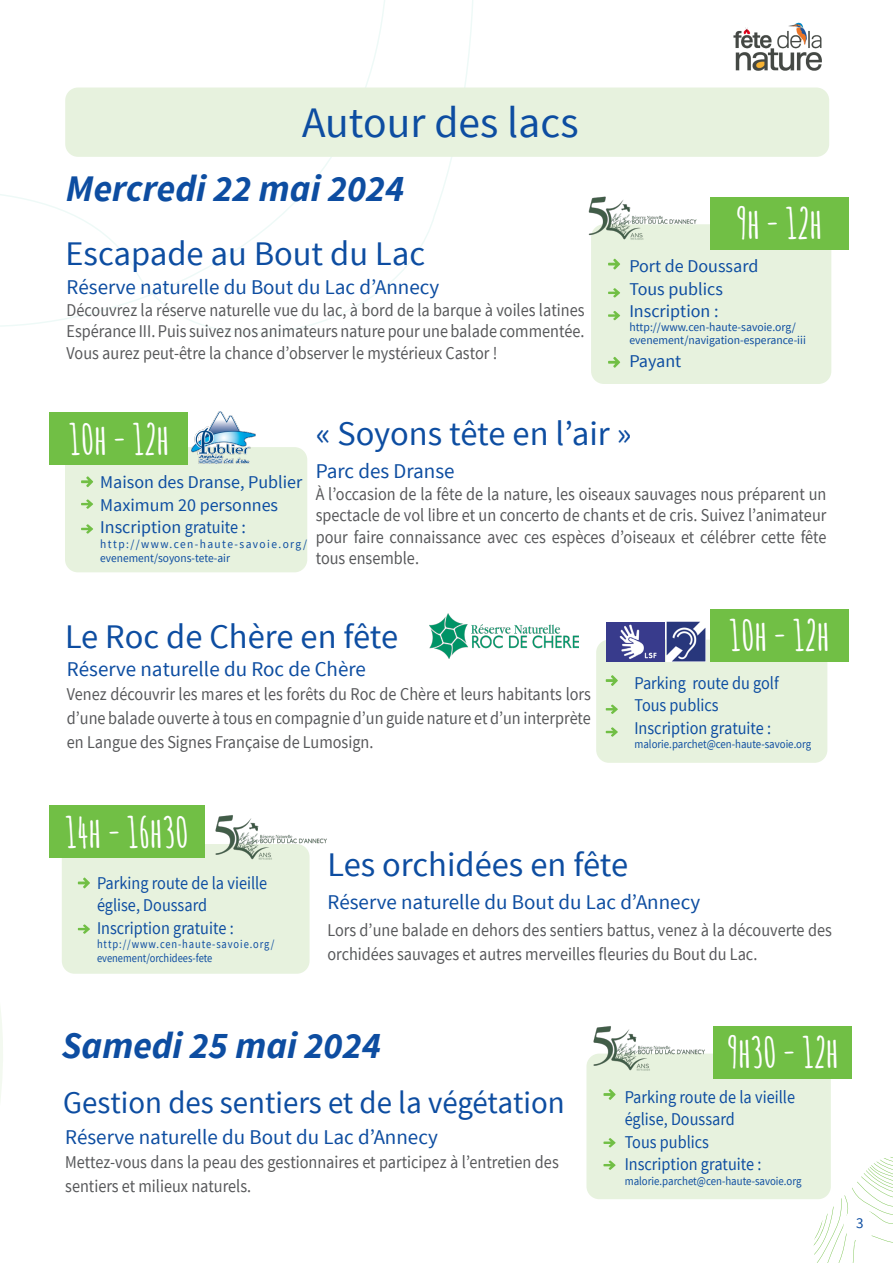
<style>
.page{position:relative;width:893px;height:1263px;background:#fff}
.page>*{position:absolute;margin:0;border:0;box-sizing:border-box;transform-origin:0 0}
.t1{font:43.5px "Source Sans Pro";color:#0d4da1}
.titre_encart{font:700 42px "Amatic SC";color:#fff}
.t2{font:italic 700 37.5px "Source Sans Pro";color:#0d4da1}
.t3{font:34.5px "Source Sans Pro";color:#0d4da1}
.t4{font:31.5px "Source Sans Pro";color:#0d4da1}
.t5{font:21px "Source Sans Pro";color:#0d4da1}
.t6{font:18px/21.6px "Source Sans Pro";color:#57585a;text-align:justify;scale:.9 1}
.t7{font:18px/22.5px "Source Sans Pro";color:#0d4da1;scale:.9 1}
.t8{font:18px "Source Sans Pro";color:#0d4da1}
.t9{font:15px "Source Sans Pro";color:#0d4da1}
.t10{font:12px "Source Sans Pro";color:#0d4da1;scale:.9 1}
.t11{font:12px "Source Sans Pro";color:#0d4da1}
.t12{font:12px/14.4px "Source Sans Pro";letter-spacing:.055em;color:#0d4da1;scale:.95 1}
.t13{font:12px/14.4px "Source Sans Pro";color:#0d4da1;scale:.87 1}
</style>
<div class="page">
<svg style="left:813px;top:1157px;width:80px;height:106px"></svg>
<div style="left:843px;top:1208px;width:33px;height:33px;background:#fff;border-radius:50%"></div>
<img style="left:733px;top:22px;width:89px;height:49px">
<svg style="left:66px;top:0;width:489px;height:334px"></svg>
<svg style="left:0;top:187px;width:114px;height:913px"></svg>
<div style="left:65px;top:88px;width:764px;height:69px;background:#e7f2de;border-radius:13px"></div>
<div style="left:591px;top:224px;width:240px;height:160px;background:#e7f2de;border-radius:13px"></div>
<svg style="left:608px;top:260px;width:12px;height:9px"></svg>
<svg style="left:608px;top:288px;width:12px;height:9px"></svg>
<svg style="left:608px;top:311px;width:12px;height:9px"></svg>
<svg style="left:608px;top:357px;width:12px;height:11px"></svg>
<div style="left:710px;top:197px;width:138px;height:53px;background:#71bf45"></div>
<div style="left:596px;top:640px;width:231px;height:123px;background:#e7f2de;border-radius:13px"></div>
<svg style="left:606px;top:675px;width:12px;height:11px"></svg>
<svg style="left:606px;top:705px;width:12px;height:9px"></svg>
<svg style="left:606px;top:727px;width:12px;height:10px"></svg>
<div style="left:710px;top:609px;width:138px;height:53px;background:#71bf45"></div>
<div style="left:65px;top:447px;width:242px;height:125px;background:#e7f2de;border-radius:13px"></div>
<svg style="left:81px;top:476px;width:12px;height:11px"></svg>
<svg style="left:81px;top:499px;width:12px;height:10px"></svg>
<svg style="left:81px;top:524px;width:12px;height:10px"></svg>
<div style="left:50px;top:412px;width:138px;height:53px;background:#71bf45"></div>
<div style="left:62px;top:844px;width:248px;height:130px;background:#e7f2de;border-radius:13px"></div>
<svg style="left:78px;top:877px;width:12px;height:11px"></svg>
<svg style="left:78px;top:924px;width:12px;height:10px"></svg>
<div style="left:49px;top:805px;width:155px;height:53px;background:#71bf45"></div>
<img style="left:429px;top:614px;width:149px;height:44px">
<img style="left:588px;top:196px;width:109px;height:64px">
<img style="left:204px;top:805px;width:123px;height:62px">
<img style="left:191px;top:411px;width:65px;height:52px">
<img style="left:606px;top:622px;width:58px;height:39px">
<img style="left:667px;top:621px;width:39px;height:40px">
<div style="left:586px;top:1053px;width:245px;height:146px;background:#e7f2de;border-radius:13px"></div>
<svg style="left:603px;top:1089px;width:12px;height:11px"></svg>
<svg style="left:603px;top:1160px;width:12px;height:10px"></svg>
<svg style="left:603px;top:1138px;width:12px;height:9px"></svg>
<div style="left:714px;top:1026px;width:138px;height:53px;background:#71bf45"></div>
<img style="left:586px;top:1026px;width:128px;height:52px">
<p class="t1" style="left:302px;top:96px;width:278px">Autour des lacs</p>
<p class="t2" style="left:66px;top:165px;width:340px">Mercredi 22 mai 2024</p>
<p class="t3" style="left:66px;top:232px;width:361px">Escapade au Bout du Lac</p>
<p class="t5" style="left:67px;top:274px;width:374px">Réserve naturelle du Bout du Lac d’Annecy</p>
<p class="t6" style="left:67px;top:299px;width:577px">Découvrez la réserve naturelle vue du lac, à bord de la barque à voiles latines Espérance III. Puis suivez nos animateurs nature pour une balade commentée.<br>Vous aurez peut-être la chance d’observer le mystérieux Castor !</p>
<p class="titre_encart" style="left:736px;top:194px;width:88px">9h - 12h</p>
<p class="t8" style="left:629px;top:255px;width:131px">Port de Doussard</p>
<p class="t8" style="left:629px;top:278px;width:95px">Tous publics</p>
<p class="t8" style="left:629px;top:300px;width:91px">Inscription :</p>
<p class="t11" style="left:629px;top:319px;width:168px">http://www.cen-haute-savoie.org/</p>
<p class="t11" style="left:629px;top:333px;width:178px">evenement/navigation-esperance-iii</p>
<p class="t8" style="left:629px;top:350px;width:53px">Payant</p>
<p class="titre_encart" style="left:69px;top:410px;width:102px">10h - 12h</p>
<p class="t8" style="left:100px;top:471px;width:204px">Maison des Dranse, Publier</p>
<p class="t8" style="left:100px;top:494px;width:179px">Maximum 20 personnes</p>
<p class="t8" style="left:100px;top:516px;width:147px">Inscription gratuite :</p>
<p class="t12" style="left:100px;top:537px;width:219px">http://www.cen-haute-savoie.org/ evenement/soyons-tete-air</p>
<p class="t3" style="left:316px;top:412px;width:317px">« Soyons tête en l’air »</p>
<p class="t5" style="left:316px;top:458px;width:140px">Parc des Dranse</p>
<p class="t6" style="left:316px;top:483px;width:569px">À l’occasion de la fête de la nature, les oiseaux sauvages nous préparent un spectacle de vol libre et un concerto de chants et de cris. Suivez l’animateur pour faire connaissance avec ces espèces d’oiseaux et célébrer cette fête tous ensemble.</p>
<p class="t3" style="left:65px;top:615px;width:335px">Le Roc de Chère en fête</p>
<p class="titre_encart" style="left:729px;top:606px;width:102px">10h - 12h</p>
<p class="t7" style="left:634px;top:672px;width:162px">Parking route du golf</p>
<p class="t7" style="left:634px;top:694px;width:95px">Tous publics</p>
<p class="t7" style="left:634px;top:717px;width:153px">Inscription gratuite :</p>
<p class="t10" style="left:634px;top:737px;width:198px">malorie.parchet@cen-haute-savoie.org</p>
<p class="t5" style="left:67px;top:656px;width:301px">Réserve naturelle du Roc de Chère</p>
<p class="t6" style="left:67px;top:682px;width:584px;line-height:24px">Venez découvrir les mares et les forêts du Roc de Chère et leurs habitants lors d’une balade ouverte à tous en compagnie d’un guide nature et d’un interprète en Langue des Signes Française de Lumosign.</p>
<p class="titre_encart" style="left:65px;top:802px;width:125px">14h - 16h30</p>
<p class="t7" style="left:97px;top:872px;width:191px">Parking route de la vieille église, Doussard</p>
<p class="t7" style="left:97px;top:917px;width:153px">Inscription gratuite :</p>
<p class="t13" style="left:97px;top:937px;width:205px">http://www.cen-haute-savoie.org/ evenement/orchidees-fete</p>
<p class="t3" style="left:328px;top:844px;width:302px">Les orchidées en fête</p>
<p class="t5" style="left:328px;top:889px;width:374px">Réserve naturelle du Bout du Lac d’Annecy</p>
<p class="t6" style="left:328px;top:919px;width:562px;line-height:24px">Lors d’une balade en dehors des sentiers battus, venez à la découverte des orchidées sauvages et autres merveilles fleuries du Bout du Lac.</p>
<p class="t2" style="left:62px;top:1022px;width:321px">Samedi 25 mai 2024</p>
<p class="t4" style="left:63px;top:1083px;width:503px">Gestion des sentiers et de la végétation</p>
<p class="t5" style="left:65px;top:1123px;width:374px">Réserve naturelle du Bout du Lac d’Annecy</p>
<p class="t6" style="left:65px;top:1150px;width:550px;line-height:24px">Mettez-vous dans la peau des gestionnaires et participez à l’entretien des sentiers et milieux naturels.</p>
<p class="titre_encart" style="left:727px;top:1023px;width:113px">9h30 - 12h</p>
<p class="t7" style="left:625px;top:1086px;width:191px">Parking route de la vieille église, Doussard</p>
<p class="t7" style="left:625px;top:1131px;width:95px">Tous publics</p>
<p class="t7" style="left:625px;top:1153px;width:153px">Inscription gratuite :</p>
<p class="t10" style="left:625px;top:1173px;width:198px">malorie.parchet@cen-haute-savoie.org</p>
<p class="t9" style="left:856px;top:1213px;width:9px">3</p>
</div>
